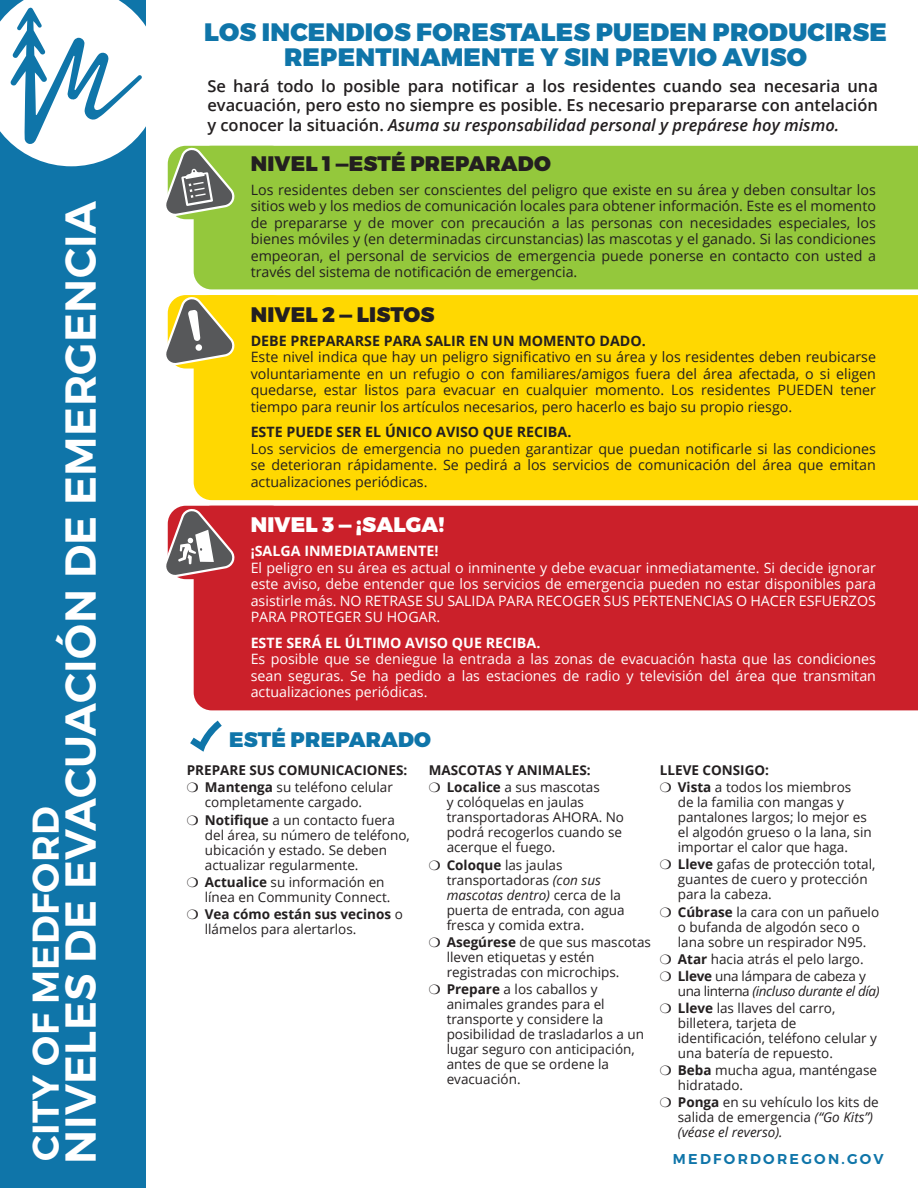
<style>
.page{position:relative;width:918px;height:1188px;background:#fff}
.page>*{position:absolute;margin:0;border:0;box-sizing:border-box;transform-origin:0 0}
.t1{font:600 43.2px "Montserrat";letter-spacing:.01em;color:#fff}
.t2{font:600 37.2px "Montserrat";letter-spacing:.01em;color:#fff}
.t3{font:900 25.2px/25.2px "Montserrat";letter-spacing:.01em;color:#0f75a9;text-align:center}
.t4{font:900 21px "Montserrat";letter-spacing:.01em;color:#231f20}
.t5{font:900 21px "Montserrat";letter-spacing:.01em;color:#fff}
.t6{font:900 21px "Montserrat";letter-spacing:.01em;color:#0f75a9}
.t7{font:600 16.5px/19.5px "Open Sans";color:#231f20;text-align:justify}
.t8{font:14.25px/16.5px "Open Sans";color:#231f20;text-align:justify}
.t9{font:14.25px/16.5px "Open Sans";color:#fff;text-align:justify}
.t10{font:700 14.25px "Open Sans";color:#231f20}
.t11{font:700 14.25px "Open Sans";color:#fff}
.t12{font:600 14.25px "Montserrat";letter-spacing:.16em;color:#0f75a9}
.t13{font:13.5px/15px "Open Sans";color:#231f20}
.t14{font:700 13.5px/17.1px "Open Sans";color:#231f20}
.s1{font-style:italic}
.s2{font-weight:400}
.s3{font-weight:700}
</style>
<div class="page">
<div style="left:194px;top:295px;width:724px;height:205px;background:#ffd801"></div>
<div style="left:194px;top:146px;width:724px;height:143px;background:#94c83c"></div>
<div style="left:194px;top:506px;width:724px;height:204px;background:#cb202a"></div>
<div style="left:0;top:0;width:146px;height:1188px;background:#0f75a9"></div>
<svg style="left:190px;top:721px;width:32px;height:31px"></svg>
<div style="left:168px;top:295px;width:121px;height:74px;background:#ffd801;border-radius:18px"></div>
<div style="left:168px;top:146px;width:121px;height:73px;background:#94c83c;border-radius:18px"></div>
<div style="left:168px;top:506px;width:121px;height:73px;background:#cb202a;border-radius:18px"></div>
<svg style="left:166px;top:507px;width:69px;height:72px"></svg>
<svg style="left:166px;top:295px;width:69px;height:72px"></svg>
<svg style="left:0;top:0;width:236px;height:218px"></svg>
<h1 class="t1" style="left:54px;top:1164px;width:965px;rotate:-90deg">NIVELES DE EVACUACIÓN DE EMERGENCIA</h1>
<h2 class="t2" style="left:23px;top:1161px;width:356px;rotate:-90deg">CITY OF MEDFORD</h2>
<h3 class="t3" style="left:204px;top:20px;width:684px">LOS INCENDIOS FORESTALES PUEDEN PRODUCIRSE<br>REPENTINAMENTE Y SIN PREVIO AVISO</h3>
<p class="t7" style="left:207px;top:76px;width:672px">Se hará todo lo posible para notificar a los residentes cuando sea necesaria una evacuación, pero esto no siempre es posible. Es necesario prepararse con antelación y conocer la situación. <span class="s1">Asuma su responsabilidad personal y prepárese hoy mismo.</span></p>
<h3 class="t4" style="left:251px;top:150px;width:302px">NIVEL 1 —ESTÉ PREPARADO</h3>
<p class="t8" style="left:251px;top:181px;width:627px">Los residentes deben ser conscientes del peligro que existe en su área y deben consultar los sitios web y los medios de comunicación locales para obtener información. Este es el momento de prepararse y de mover con precaución a las personas con necesidades especiales, los bienes móviles y (en determinadas circunstancias) las mascotas y el ganado. Si las condiciones empeoran, el personal de servicios de emergencia puede ponerse en contacto con usted a través del sistema de notificación de emergencia.</p>
<h3 class="t4" style="left:251px;top:301px;width:185px">NIVEL 2 — LISTOS</h3>
<p class="t10" style="left:251px;top:330px;width:397px">DEBE PREPARARSE PARA SALIR EN UN MOMENTO DADO.</p>
<p class="t8" style="left:251px;top:348px;width:627px">Este nivel indica que hay un peligro significativo en su área y los residentes deben reubicarse voluntariamente en un refugio o con familiares/amigos fuera del área afectada, o si eligen quedarse, estar listos para evacuar en cualquier momento. Los residentes PUEDEN tener tiempo para reunir los artículos necesarios, pero hacerlo es bajo su propio riesgo.</p>
<p class="t10" style="left:251px;top:422px;width:322px">ESTE PUEDE SER EL ÚNICO AVISO QUE RECIBA.</p>
<p class="t8" style="left:251px;top:440px;width:627px">Los servicios de emergencia no pueden garantizar que puedan notificarle si las condiciones se deterioran rápidamente. Se pedirá a los servicios de comunicación del área que emitan actualizaciones periódicas.</p>
<h3 class="t5" style="left:251px;top:512px;width:195px">NIVEL 3 — ¡SALGA!</h3>
<p class="t11" style="left:251px;top:541px;width:189px">¡SALGA INMEDIATAMENTE!</p>
<p class="t9" style="left:251px;top:559px;width:627px">El peligro en su área es actual o inminente y debe evacuar inmediatamente. Si decide ignorar este aviso, debe entender que los servicios de emergencia pueden no estar disponibles para asistirle más. NO RETRASE SU SALIDA PARA RECOGER SUS PERTENENCIAS O HACER ESFUERZOS PARA PROTEGER SU HOGAR.</p>
<p class="t11" style="left:251px;top:633px;width:291px">ESTE SERÁ EL ÚLTIMO AVISO QUE RECIBA.</p>
<p class="t9" style="left:251px;top:651px;width:627px">Es posible que se deniegue la entrada a las zonas de evacuación hasta que las condiciones sean seguras. Se ha pedido a las estaciones de radio y televisión del área que transmitan actualizaciones periódicas.</p>
<h3 class="t6" style="left:229px;top:726px;width:204px">ESTÉ PREPARADO</h3>
<p class="t14" style="left:187px;top:761px;width:222px">PREPARE SUS COMUNICACIONES: ❍ Mantenga <span class="s2">su teléfono celular</span></p>
<p class="t13" style="left:187px;top:794px;width:210px;line-height:17.1px;text-indent:18px">completamente cargado.<br>❍ <span class="s3">Notifique</span> a un contacto fuera</p>
<p class="t13" style="left:205px;top:827px;width:206px">del área, su número de teléfono, ubicación y estado. Se deben actualizar regularmente.</p>
<p class="t13" style="left:205px;top:874px;width:187px;text-indent:-18px">❍ <span class="s3">Actualice</span> su información en línea en Community Connect.</p>
<p class="t13" style="left:205px;top:906px;width:200px;text-indent:-18px">❍ <span class="s3">Vea cómo están sus vecinos</span> o llámelos para alertarlos.</p>
<p class="t14" style="left:429px;top:761px;width:173px">MASCOTAS Y ANIMALES: ❍ Localice <span class="s2">a sus mascotas</span></p>
<p class="t13" style="left:447px;top:795px;width:179px">y colóquelas en jaulas transportadoras AHORA. No podrá recogerlos cuando se acerque el fuego.</p>
<p class="t13" style="left:447px;top:857px;width:180px;text-indent:-18px">❍ <span class="s3">Coloque</span> las jaulas transportadoras <span class="s1">(con sus mascotas dentro)</span> cerca de la puerta de entrada, con agua fresca y comida extra.</p>
<p class="t13" style="left:447px;top:934px;width:206px;text-indent:-18px">❍ <span class="s3">Asegúrese</span> de que sus mascotas lleven etiquetas y estén registradas con microchips.</p>
<p class="t13" style="left:447px;top:981px;width:199px;text-indent:-18px">❍ <span class="s3">Prepare</span> a los caballos y animales grandes para el transporte y considere la posibilidad de trasladarlos a un lugar seguro con anticipación, antes de que se ordene la evacuación.</p>
<p class="t14" style="left:660px;top:761px;width:193px">LLEVE CONSIGO:<br>❍ Vista <span class="s2">a todos los miembros</span></p>
<p class="t13" style="left:678px;top:795px;width:195px">de la familia con mangas y pantalones largos; lo mejor es el algodón grueso o la lana, sin importar el calor que haga.</p>
<p class="t13" style="left:678px;top:857px;width:199px;text-indent:-18px">❍ <span class="s3">Lleve</span> gafas de protección total, guantes de cuero y protección para la cabeza.</p>
<p class="t13" style="left:660px;top:904px;width:221px;text-align:center">❍ <span class="s3">Cúbrase</span> la cara con un pañuelo o bufanda de algodón seco o<br>lana sobre un respirador N95.</p>
<p class="t13" style="left:660px;top:950px;width:207px;line-height:17.1px">❍ <span class="s3">Atar</span> hacia atrás el pelo largo. ❍ <span class="s3">Lleve</span> una lámpara de cabeza y</p>
<p class="t13" style="left:660px;top:982px;width:221px;line-height:17.1px;text-indent:18px">una linterna <span class="s1">(incluso durante el día) </span>❍ <span class="s3">Lleve</span> las llaves del carro,</p>
<p class="t13" style="left:678px;top:1015px;width:201px">billetera, tarjeta de identificación, teléfono celular y una batería de repuesto.</p>
<p class="t13" style="left:678px;top:1063px;width:201px;text-indent:-18px">❍ <span class="s3">Beba</span> mucha agua, manténgase hidratado.</p>
<p class="t13" style="left:678px;top:1095px;width:203px;text-indent:-18px">❍ <span class="s3">Ponga</span> en su vehículo los kits de salida de emergencia <span class="s1">(“Go Kits”) (véase el reverso).</span></p>
<p class="t12" style="left:673px;top:1150px;width:212px">MEDFORDOREGON.GOV</p>
</div>
